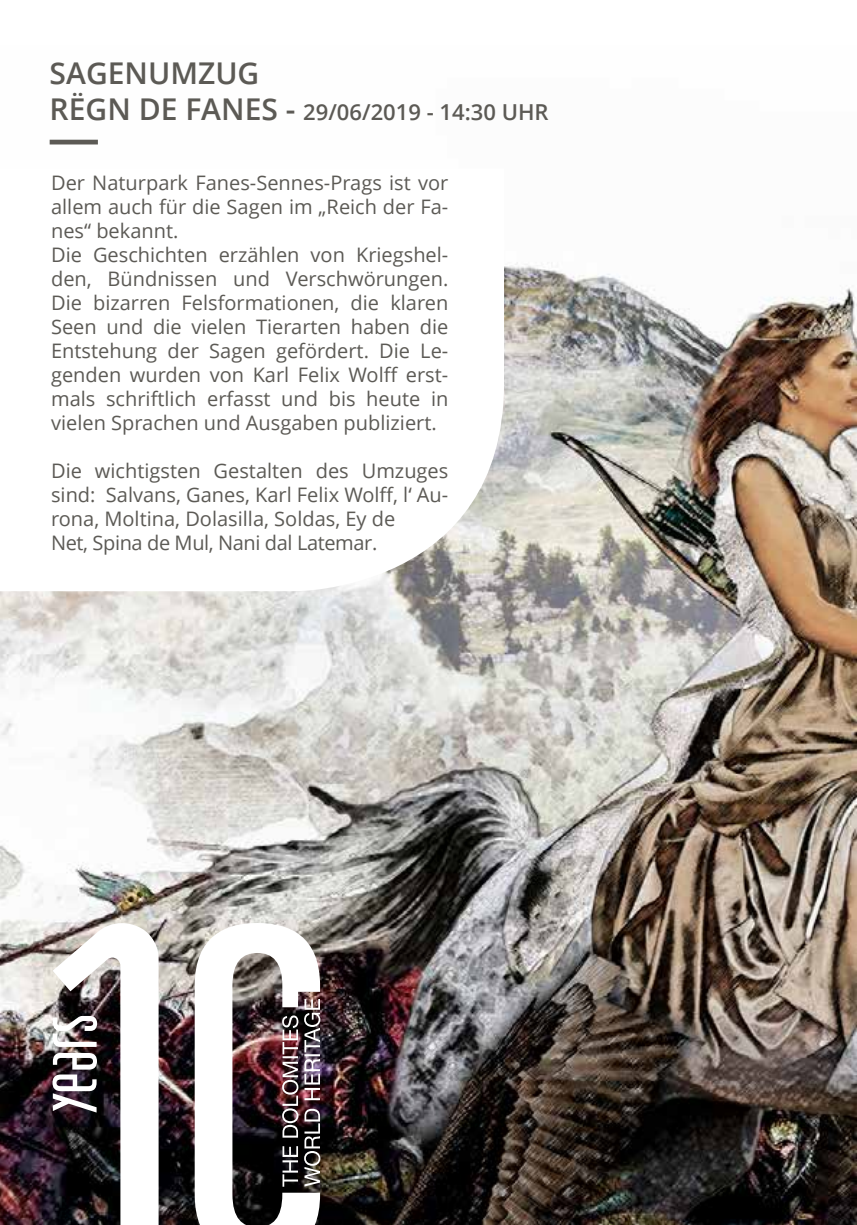
<style>
.page{position:relative;width:857px;height:1225px;background:#fff}
.page>*{position:absolute;margin:0;border:0;box-sizing:border-box;transform-origin:0 0}
.t1{font:600 30px "Open Sans";color:#5c5a55}
.t2{font:600 22px "Open Sans";color:#5c5a55}
.t3{font:20px/24px "Open Sans";color:#5c5a55}
.s1{font-size:30px}
</style>
<div class="page">
<img style="left:0;top:139px;width:856px;height:1086px">
<hr style="left:50px;top:140px;width:48px;height:4px;background:#5c5a55">
<svg style="left:0;top:169px;width:503px;height:422px"></svg>
<img style="left:53px;top:923px;width:267px;height:302px">
<h1 class="t1" style="left:50px;top:52px;width:211px">SAGENUMZUG</h1>
<p class="t2" style="left:50px;top:97px;width:500px"><span class="s1">RËGN DE FANES -</span> 29/06/2019 - 14:30 UHR</p>
<p class="t3" style="left:51px;top:170px;width:398px">Der Naturpark Fanes-Sennes-Prags ist vor allem auch für die Sagen im „Reich der Fa&shy;nes“ bekannt.<br>Die Geschichten erzählen von Kriegshel&shy;den, Bündnissen und Verschwörungen.<br>Die bizarren Felsformationen, die klaren Seen und die vielen Tierarten haben die Entstehung der Sagen gefördert. Die Le&shy;genden wurden von Karl Felix Wolff erst&shy;mals schriftlich erfasst und bis heute in vielen Sprachen und Ausgaben publiziert.</p>
<p class="t3" style="left:51px;top:458px;width:398px">Die wichtigsten Gestalten des Umzuges sind: Salvans, Ganes, Karl Felix Wolff, l‘ Au&shy;rona, Moltina, Dolasilla, Soldas, Ey de<br>Net, Spina de Mul, Nani dal Latemar.</p>
</div>
